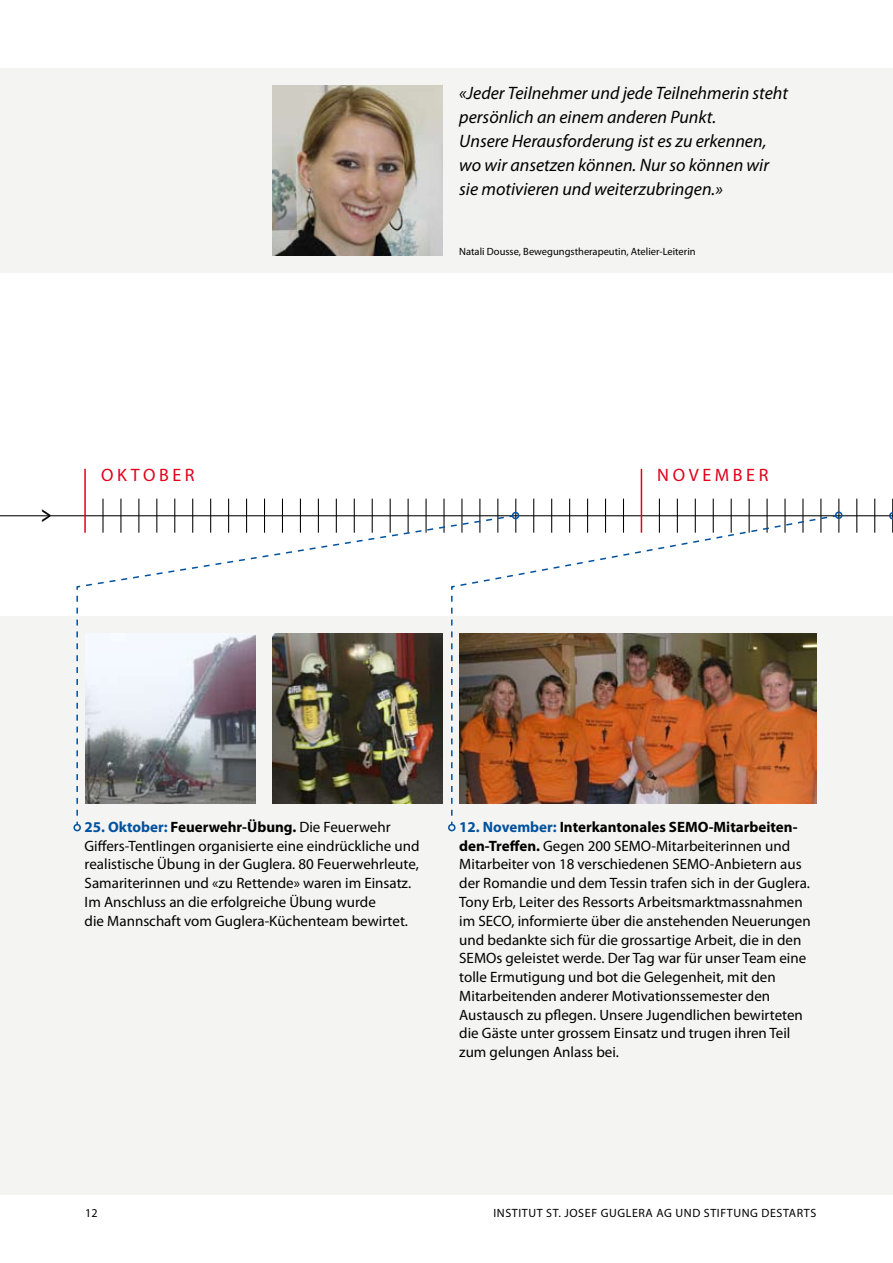
<style>
.page{position:relative;width:893px;height:1263px;background:#fff}
.page>*{position:absolute;margin:0;border:0;box-sizing:border-box;transform-origin:0 0}
.t1{font:600 23.85px "Myriad Pro";color:#000;scale:.72 1}
.t2{font:italic 18px/24px "Myriad Pro";color:#000}
.t3{font:18px "Myriad Pro";letter-spacing:.2em;color:#e2001a}
.t4{font:15px/18.8px "Myriad Pro";color:#000}
.t5{font:12px "Myriad Pro";letter-spacing:.05em;color:#000}
.t6{font:10.5px "Myriad Pro";color:#000}
.s1{font-weight:700;color:#00519e}
.s2{font-weight:700}
</style>
<div class="page">
<div style="left:0;top:68px;width:893px;height:204px;background:#f4f4f3"></div>
<div style="left:0;top:617px;width:893px;height:578px;background:#f4f4f3"></div>
<hr style="left:0;top:515px;width:893px;height:1px;background:#000">
<hr style="left:84px;top:469px;width:2px;height:64px;background:#e2001a">
<hr style="left:102px;top:499px;width:2px;height:34px;background:#000">
<hr style="left:120px;top:499px;width:1px;height:34px;background:#000">
<hr style="left:138px;top:499px;width:1px;height:34px;background:#000">
<hr style="left:156px;top:499px;width:1px;height:34px;background:#000">
<hr style="left:174px;top:499px;width:1px;height:34px;background:#000">
<hr style="left:192px;top:499px;width:1px;height:34px;background:#000">
<hr style="left:210px;top:499px;width:1px;height:34px;background:#000">
<hr style="left:228px;top:499px;width:1px;height:34px;background:#000">
<hr style="left:246px;top:499px;width:1px;height:34px;background:#000">
<hr style="left:264px;top:499px;width:1px;height:34px;background:#000">
<hr style="left:282px;top:499px;width:1px;height:34px;background:#000">
<hr style="left:300px;top:499px;width:1px;height:34px;background:#000">
<hr style="left:318px;top:499px;width:1px;height:34px;background:#000">
<hr style="left:336px;top:499px;width:1px;height:34px;background:#000">
<hr style="left:354px;top:499px;width:1px;height:34px;background:#000">
<hr style="left:372px;top:499px;width:1px;height:34px;background:#000">
<hr style="left:390px;top:499px;width:1px;height:34px;background:#000">
<hr style="left:408px;top:499px;width:1px;height:34px;background:#000">
<hr style="left:426px;top:499px;width:1px;height:34px;background:#000">
<hr style="left:443px;top:499px;width:2px;height:34px;background:#000">
<hr style="left:461px;top:499px;width:1px;height:34px;background:#000">
<hr style="left:479px;top:499px;width:1px;height:34px;background:#000">
<hr style="left:497px;top:499px;width:1px;height:34px;background:#000">
<hr style="left:515px;top:499px;width:1px;height:34px;background:#000">
<hr style="left:533px;top:499px;width:1px;height:34px;background:#000">
<hr style="left:551px;top:499px;width:1px;height:34px;background:#000">
<hr style="left:569px;top:499px;width:1px;height:34px;background:#000">
<hr style="left:587px;top:499px;width:1px;height:34px;background:#000">
<hr style="left:605px;top:499px;width:1px;height:34px;background:#000">
<hr style="left:623px;top:499px;width:1px;height:34px;background:#000">
<hr style="left:641px;top:469px;width:1px;height:64px;background:#e2001a">
<hr style="left:659px;top:499px;width:1px;height:34px;background:#000">
<hr style="left:677px;top:499px;width:1px;height:34px;background:#000">
<hr style="left:695px;top:499px;width:1px;height:34px;background:#000">
<hr style="left:713px;top:499px;width:1px;height:34px;background:#000">
<hr style="left:731px;top:499px;width:1px;height:34px;background:#000">
<hr style="left:749px;top:499px;width:1px;height:34px;background:#000">
<hr style="left:766px;top:499px;width:2px;height:34px;background:#000">
<hr style="left:784px;top:499px;width:1px;height:34px;background:#000">
<hr style="left:802px;top:499px;width:1px;height:34px;background:#000">
<hr style="left:820px;top:499px;width:1px;height:34px;background:#000">
<hr style="left:838px;top:499px;width:1px;height:34px;background:#000">
<hr style="left:856px;top:499px;width:1px;height:34px;background:#000">
<hr style="left:874px;top:499px;width:1px;height:34px;background:#000">
<hr style="left:892px;top:499px;width:1px;height:34px;background:#000">
<img style="left:514px;top:514px;width:323px;height:290px">
<div style="left:448px;top:824px;width:8px;height:7px;border:2px solid #00519e;border-radius:50%"></div>
<div style="left:835px;top:511px;width:7px;height:8px;border:2px solid #00519e;border-radius:50%"></div>
<svg style="left:514px;top:515px;width:318px;height:72px"></svg>
<svg style="left:76px;top:514px;width:438px;height:312px"></svg>
<div style="left:73px;top:824px;width:8px;height:7px;border:2px solid #00519e;border-radius:50%"></div>
<div style="left:512px;top:512px;width:7px;height:7px;border:2px solid #00519e;border-radius:50%"></div>
<svg style="left:889px;top:512px;width:4px;height:105px"></svg>
<img style="left:85px;top:634px;width:170px;height:170px">
<img style="left:272px;top:634px;width:170px;height:170px">
<img style="left:272px;top:85px;width:170px;height:170px">
<p class="t2" style="left:459px;top:80px;width:330px">«Jeder Teilnehmer und jede Teilnehmerin steht persönlich an einem anderen Punkt.<br>Unsere Herausforderung ist es zu erkennen, wo wir ansetzen können. Nur so können wir sie motivieren und weiterzubringen.»</p>
<p class="t6" style="left:459px;top:246px;width:238px">Natali Dousse, Bewegungstherapeutin, Atelier-Leiterin</p>
<h1 class="t1" style="left:41px;top:501px;width:16px">&gt;</h1>
<p class="t3" style="left:101px;top:465px;width:83px">OKTO BER</p>
<p class="t3" style="left:657px;top:465px;width:101px">NO VE MBER</p>
<p class="t4" style="left:85px;top:818px;width:337px"><span class="s1">25. Oktober:</span> <span class="s2">Feuerwehr-Übung.</span> Die Feuerwehr Giffers-Tentlingen organisierte eine eindrückliche und realistische Übung in der Guglera. 80 Feuerwehrleute, Samariterinnen und «zu Rettende» waren im Einsatz.<br>Im Anschluss an die erfolgreiche Übung wurde<br>die Mannschaft vom Guglera-Küchenteam bewirtet.</p>
<p class="t4" style="left:459px;top:818px;width:353px"><span class="s1">12. November:</span> <span class="s2">Interkantonales SEMO-Mitarbeiten&shy;den-Treffen.</span> Gegen 200 SEMO-Mitarbeiterinnen und Mitarbeiter von 18 verschiedenen SEMO-Anbietern aus der Romandie und dem Tessin trafen sich in der Guglera.<br>Tony Erb, Leiter des Ressorts Arbeitsmarktmassnahmen im SECO, informierte über die anstehenden Neuerungen und bedankte sich für die grossartige Arbeit, die in den SEMOs geleistet werde. Der Tag war für unser Team eine tolle Ermutigung und bot die Gelegenheit, mit den Mitarbeitenden anderer Motivationssemester den Austausch zu pflegen. Unsere Jugendlichen bewirteten die Gäste unter grossem Einsatz und trugen ihren Teil zum gelungen Anlass bei.</p>
<p class="t5" style="left:85px;top:1206px;width:14px">12</p>
<p class="t5" style="left:493px;top:1206px;width:323px">Institut St. Josef Guglera AG und Stiftung deStarts</p>
</div>
